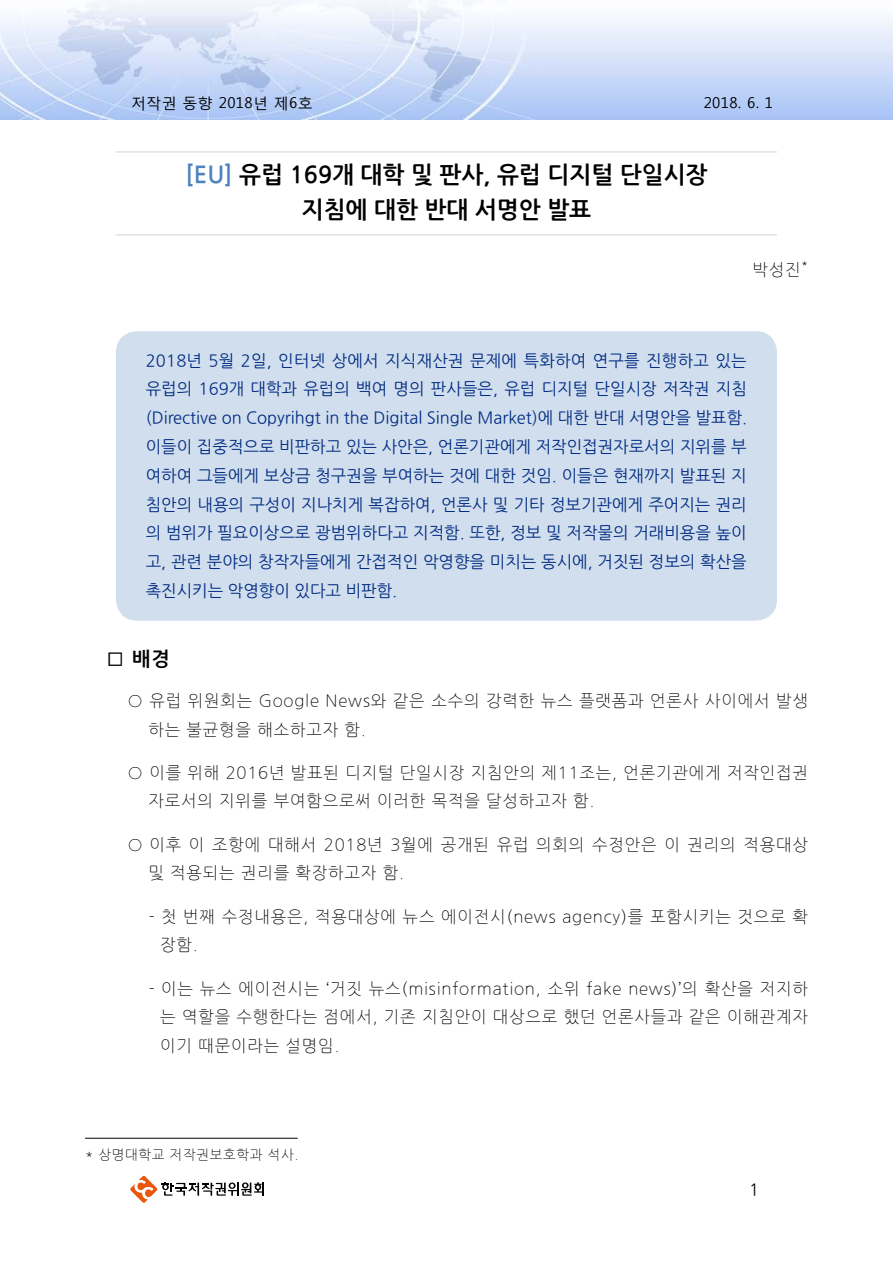
<style>
.page{position:relative;width:893px;height:1263px;background:#fff}
.page>*{position:absolute;margin:0;border:0;box-sizing:border-box;transform-origin:0 0}
.t1{font:23.4px/35.4px "Nanum Gothic OTF Bold";color:#000;text-align:center}
.t2{font:19.5px "Nanum Gothic OTF Bold";color:#000}
.t3{font:16.5px/28.8px "Nanum Gothic OTF";color:#002b82;text-align:justify}
.t4{font:16.5px/28.5px "Nanum Gothic OTF Light";letter-spacing:.05em;color:#000}
.t5{font:16.5px "Nanum Gothic OTF";color:#000}
.t6{font:15px "Malgun Gothic";letter-spacing:.02em;color:#000}
.t7{font:13.5px "Nanum Gothic OTF Light";letter-spacing:.05em;color:#000}
.t8{font:10.5px "Nanum Gothic OTF";color:#000}
.s1{color:#4f82bd}
</style>
<div class="page">
<svg style="left:130px;top:1175px;width:134px;height:28px"></svg>
<img style="left:0;top:0;width:893px;height:119px">
<hr style="left:116px;top:152px;width:661px;height:1px;background:#d3d3d4">
<hr style="left:116px;top:234px;width:661px;height:1px;background:#d3d3d4">
<div style="left:116px;top:331px;width:661px;height:290px;background:#d1deed;border-radius:21px"></div>
<hr style="left:85px;top:1138px;width:213px;height:1px;background:#000">
<p class="t6" style="left:131px;top:94px;width:183px">저작권 동향 2018년 제6호</p>
<p class="t6" style="left:704px;top:94px;width:71px">2018. 6. 1</p>
<h1 class="t1" style="left:185px;top:158px;width:524px"><span class="s1">[EU]</span> 유럽 169개 대학 및 판사, 유럽 디지털 단일시장 지침에 대한 반대 서명안 발표</h1>
<p class="t4" style="left:753px;top:256px;width:50px">박성진</p>
<p class="t8" style="left:802px;top:257px;width:8px">*</p>
<p class="t3" style="left:146px;top:346px;width:603px">2018년 5월 2일, 인터넷 상에서 지식재산권 문제에 특화하여 연구를 진행하고 있는 유럽의 169개 대학과 유럽의 백여 명의 판사들은, 유럽 디지털 단일시장 저작권 지침 (Directive on Copyrihgt in the Digital Single Market)에 대한 반대 서명안을 발표함. 이들이 집중적으로 비판하고 있는 사안은, 언론기관에게 저작인접권자로서의 지위를 부 여하여 그들에게 보상금 청구권을 부여하는 것에 대한 것임. 이들은 현재까지 발표된 지 침안의 내용의 구성이 지나치게 복잡하여, 언론사 및 기타 정보기관에게 주어지는 권리 의 범위가 필요이상으로 광범위하다고 지적함. 또한, 정보 및 저작물의 거래비용을 높이 고, 관련 분야의 창작자들에게 간접적인 악영향을 미치는 동시에, 거짓된 정보의 확산을 촉진시키는 악영향이 있다고 비판함.</p>
<p class="t2" style="left:106px;top:649px;width:65px">□ 배경</p>
<p class="t4" style="left:149px;top:687px;width:661px;text-indent:-21px">○ 유럽 위원회는 Google News와 같은 소수의 강력한 뉴스 플랫폼과 언론사 사이에서 발생 하는 불균형을 해소하고자 함.</p>
<p class="t4" style="left:149px;top:759px;width:661px;text-indent:-21px">○ 이를 위해 2016년 발표된 디지털 단일시장 지침안의 제11조는, 언론기관에게 저작인접권 자로서의 지위를 부여함으로써 이러한 목적을 달성하고자 함.</p>
<p class="t4" style="left:149px;top:831px;width:661px;text-indent:-21px">○ 이후 이 조항에 대해서 2018년 3월에 공개된 유럽 의회의 수정안은 이 권리의 적용대상 및 적용되는 권리를 확장하고자 함.</p>
<p class="t4" style="left:160px;top:902px;width:649px;text-indent:-11px">- 첫 번째 수정내용은, 적용대상에 뉴스 에이전시(news agency)를 포함시키는 것으로 확 장함.</p>
<p class="t4" style="left:160px;top:974px;width:649px;text-align:justify;text-indent:-11px">- 이는 뉴스 에이전시는 ‘거짓 뉴스(misinformation, 소위 fake news)’의 확산을 저지하 는 역할을 수행한다는 점에서, 기존 지침안이 대상으로 했던 언론사들과 같은 이해관계자 이기 때문이라는 설명임.</p>
<p class="t7" style="left:85px;top:1148px;width:215px">* 상명대학교 저작권보호학과 석사.</p>
<p class="t5" style="left:749px;top:1180px;width:11px">1</p>
</div>
